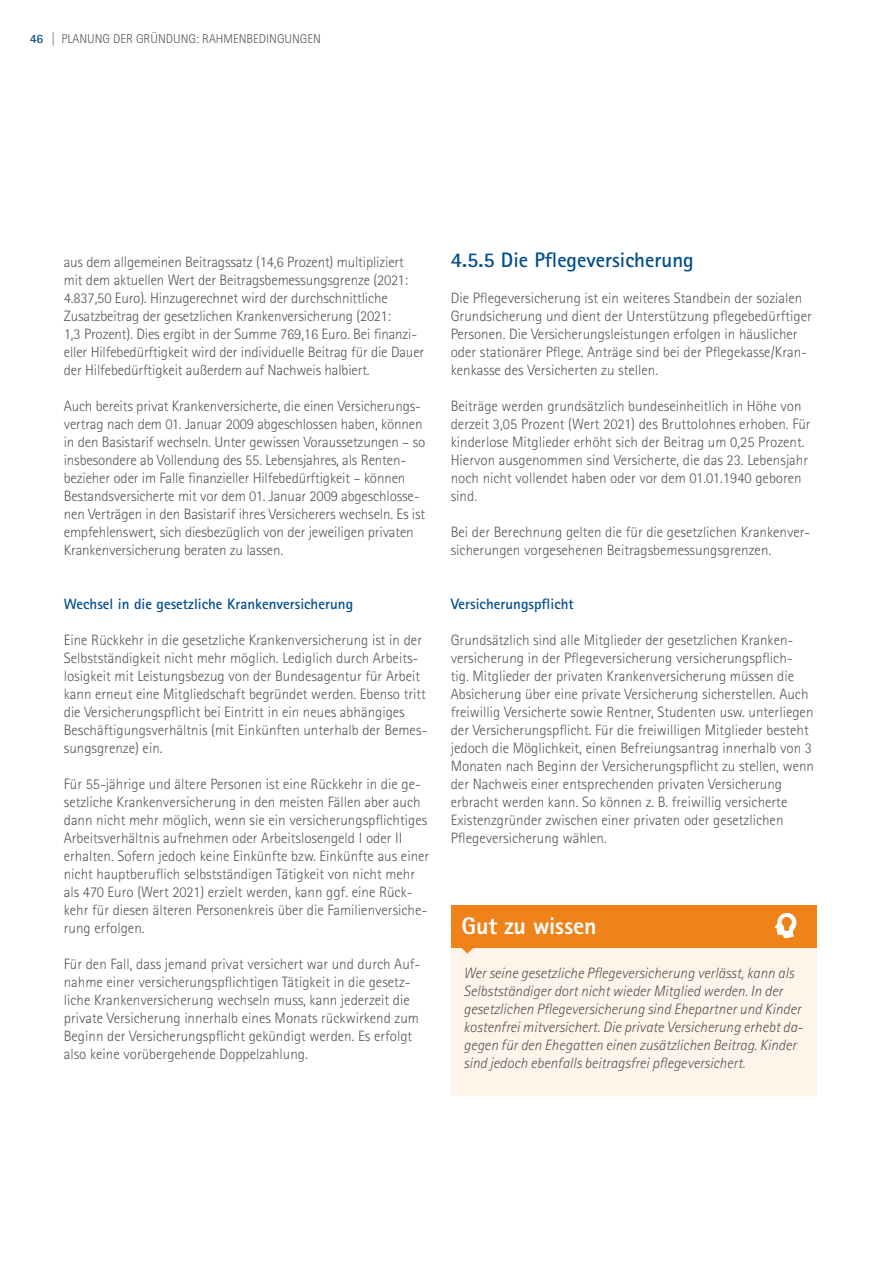
<style>
.page{position:relative;width:893px;height:1263px;background:#fff}
.page>*{position:absolute;margin:0;border:0;box-sizing:border-box;transform-origin:0 0}
.t1{font:800 24px "Rotis Sans Serif Std";letter-spacing:-.005em;color:#fff}
.t2{font:700 21px "Rotis Sans Serif Std";color:#004e8d}
.t3{font:300 15px/18px "Rotis Sans Serif Std";color:#575756}
.t4{font:italic 300 15px/18px "Rotis Sans Serif Std";color:#575756}
.t5{font:700 15px "Rotis Sans Serif Std";color:#004e8d}
.t6{font:300 12.75px "Rotis Sans Serif Std";color:#575756}
.t7{font:700 12.75px "Rotis Sans Serif Std";color:#004e8d}
</style>
<div class="page">
<div style="left:451px;top:948px;width:365px;height:147px;background:#fef4ea"></div>
<div style="left:451px;top:905px;width:365px;height:43px;background:#f0821a"></div>
<svg style="left:462px;top:948px;width:11px;height:6px"></svg>
<svg style="left:774px;top:913px;width:22px;height:25px"></svg>
<p class="t7" style="left:30px;top:31px;width:15px">46</p>
<p class="t6" style="left:51px;top:31px;width:271px">| PLANUNG DER GRÜNDUNG: RAHMENBEDINGUNGEN</p>
<p class="t3" style="left:64px;top:253px;width:362px">aus dem allgemeinen Beitragssatz (14,6 Prozent) multipliziert mit dem aktuellen Wert der Beitragsbemessungsgrenze (2021:<br>4.837,50 Euro). Hinzugerechnet wird der durchschnittliche Zusatzbeitrag der gesetzlichen Krankenversicherung (2021:<br>1,3 Prozent). Dies ergibt in der Summe 769,16 Euro. Bei finanzi&shy;eller Hilfebedürftigkeit wird der individuelle Beitrag für die Dauer der Hilfebedürftigkeit außerdem auf Nachweis halbiert.</p>
<p class="t3" style="left:64px;top:397px;width:363px">Auch bereits privat Krankenversicherte, die einen Versicherungs&shy;vertrag nach dem 01. Januar 2009 abgeschlossen haben, können in den Basistarif wechseln. Unter gewissen Voraussetzungen – so insbesondere ab Vollendung des 55. Lebensjahres, als Renten&shy;bezieher oder im Falle finanzieller Hilfebedürftigkeit – können Bestandsversicherte mit vor dem 01. Januar 2009 abgeschlosse&shy;nen Verträgen in den Basistarif ihres Versicherers wechseln. Es ist empfehlenswert, sich diesbezüglich von der jeweiligen privaten Krankenversicherung beraten zu lassen.</p>
<p class="t5" style="left:64px;top:595px;width:291px">Wechsel in die gesetzliche Krankenversicherung</p>
<p class="t3" style="left:64px;top:631px;width:365px">Eine Rückkehr in die gesetzliche Krankenversicherung ist in der Selbstständigkeit nicht mehr möglich. Lediglich durch Arbeits&shy;losigkeit mit Leistungsbezug von der Bundesagentur für Arbeit kann erneut eine Mitgliedschaft begründet werden. Ebenso tritt die Versicherungspflicht bei Eintritt in ein neues abhängiges Beschäftigungsverhältnis (mit Einkünften unterhalb der Bemes&shy;sungsgrenze) ein.</p>
<p class="t3" style="left:64px;top:775px;width:367px">Für 55-jährige und ältere Personen ist eine Rückkehr in die ge&shy;setzliche Krankenversicherung in den meisten Fällen aber auch dann nicht mehr möglich, wenn sie ein versicherungspflichtiges Arbeitsverhältnis aufnehmen oder Arbeitslosengeld I oder II erhalten. Sofern jedoch keine Einkünfte bzw. Einkünfte aus einer nicht hauptberuflich selbstständigen Tätigkeit von nicht mehr als 470 Euro (Wert 2021) erzielt werden, kann ggf. eine Rück&shy;kehr für diesen älteren Personenkreis über die Familienversiche&shy;rung erfolgen.</p>
<p class="t3" style="left:64px;top:956px;width:358px">Für den Fall, dass jemand privat versichert war und durch Auf&shy;nahme einer versicherungspflichtigen Tätigkeit in die gesetz&shy;liche Krankenversicherung wechseln muss, kann jederzeit die private Versicherung innerhalb eines Monats rückwirkend zum Beginn der Versicherungspflicht gekündigt werden. Es erfolgt also keine vorübergehende Doppelzahlung.</p>
<h2 class="t2" style="left:451px;top:247px;width:245px">4.5.5 Die Pflegeversicherung</h2>
<p class="t3" style="left:451px;top:289px;width:363px">Die Pflegeversicherung ist ein weiteres Standbein der sozialen Grundsicherung und dient der Unterstützung pflegebedürftiger Personen. Die Versicherungsleistungen erfolgen in häuslicher oder stationärer Pflege. Anträge sind bei der Pflegekasse/Kran&shy;kenkasse des Versicherten zu stellen.</p>
<p class="t3" style="left:451px;top:397px;width:361px">Beiträge werden grundsätzlich bundeseinheitlich in Höhe von derzeit 3,05 Prozent (Wert 2021) des Bruttolohnes erhoben. Für kinderlose Mitglieder erhöht sich der Beitrag um 0,25 Prozent.<br>Hiervon ausgenommen sind Versicherte, die das 23. Lebensjahr noch nicht vollendet haben oder vor dem 01.01.1940 geboren sind.</p>
<p class="t3" style="left:451px;top:523px;width:361px">Bei der Berechnung gelten die für die gesetzlichen Krankenver&shy;sicherungen vorgesehenen Beitragsbemessungsgrenzen.</p>
<p class="t5" style="left:451px;top:595px;width:125px">Versicherungspflicht</p>
<p class="t3" style="left:451px;top:631px;width:365px">Grundsätzlich sind alle Mitglieder der gesetzlichen Kranken&shy;versicherung in der Pflegeversicherung versicherungspflich&shy;tig. Mitglieder der privaten Krankenversicherung müssen die Absicherung über eine private Versicherung sicherstellen. Auch freiwillig Versicherte sowie Rentner, Studenten usw. unterliegen der Versicherungspflicht. Für die freiwilligen Mitglieder besteht jedoch die Möglichkeit, einen Befreiungsantrag innerhalb von 3<br>Monaten nach Beginn der Versicherungspflicht zu stellen, wenn der Nachweis einer entsprechenden privaten Versicherung erbracht werden kann. So können z. B. freiwillig versicherte Existenzgründer zwischen einer privaten oder gesetzlichen Pflegeversicherung wählen.</p>
<h1 class="t1" style="left:461px;top:910px;width:137px">Gut zu wissen</h1>
<p class="t4" style="left:463px;top:964px;width:341px">Wer seine gesetzliche Pflegeversicherung verlässt, kann als Selbstständiger dort nicht wieder Mitglied werden. In der gesetzlichen Pflegeversicherung sind Ehepartner und Kinder kostenfrei mitversichert. Die private Versicherung erhebt da&shy;gegen für den Ehegatten einen zusätzlichen Beitrag. Kinder sind jedoch ebenfalls beitragsfrei pflegeversichert.</p>
</div>
